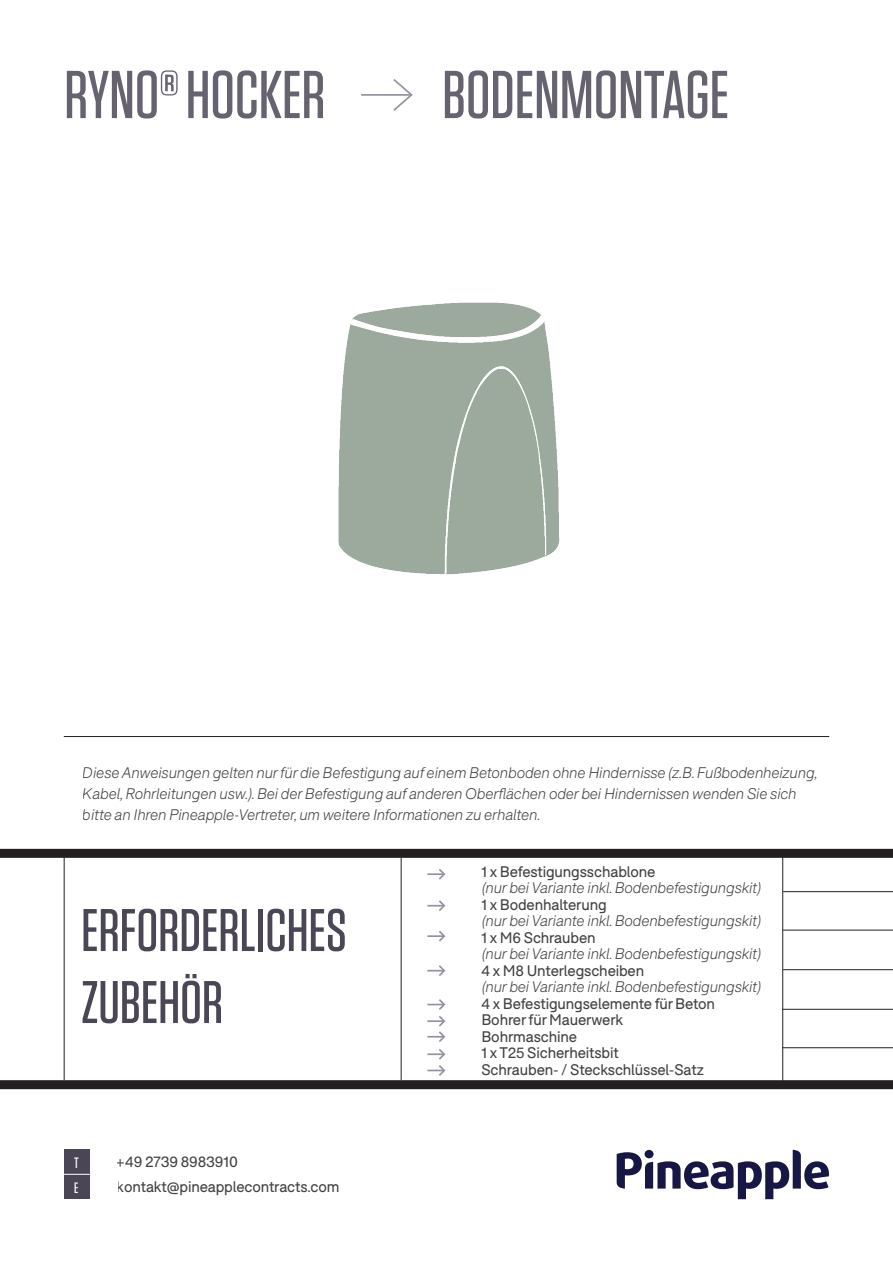
<style>
.page{position:relative;width:893px;height:1263px;background:#fff}
.page>*{position:absolute;margin:0;border:0;box-sizing:border-box;transform-origin:0 0}
.t1{font:500 67.5px "Tungsten";color:#4b4656}
.t2{font:500 60px/72px "Tungsten";color:#4b4656}
.t3{font:italic 300 15px/21px "F37 Bolton";letter-spacing:-.01em;color:#231f20}
.t4{font:15px/16.5px "F37 Bolton";letter-spacing:-.01em;color:#231f20}
.t5{font:500 15px "Tungsten";color:#fff}
</style>
<div class="page">
<hr style="left:401px;top:858px;width:1px;height:222px;background:#231f20">
<hr style="left:64px;top:857px;width:1px;height:223px;background:#231f20">
<div style="left:0;top:849px;width:893px;height:9px;background:#231f20"></div>
<div style="left:0;top:1080px;width:893px;height:9px;background:#231f20"></div>
<hr style="left:782px;top:857px;width:1px;height:224px;background:#231f20">
<hr style="left:782px;top:1009px;width:111px;height:1px;background:#231f20">
<hr style="left:782px;top:1047px;width:111px;height:1px;background:#231f20">
<hr style="left:64px;top:736px;width:765px;height:1px;background:#231f20">
<img style="left:338px;top:302px;width:222px;height:273px">
<hr style="left:783px;top:891px;width:110px;height:1px;background:#231f20">
<hr style="left:783px;top:930px;width:110px;height:1px;background:#231f20">
<hr style="left:783px;top:969px;width:110px;height:1px;background:#231f20">
<hr style="left:361px;top:94px;width:49px;height:2px;background:#95919e">
<svg style="left:391px;top:79px;width:22px;height:32px"></svg>
<svg style="left:427px;top:869px;width:19px;height:11px"></svg>
<svg style="left:427px;top:900px;width:19px;height:11px"></svg>
<svg style="left:427px;top:931px;width:19px;height:11px"></svg>
<svg style="left:427px;top:965px;width:19px;height:11px"></svg>
<svg style="left:427px;top:999px;width:19px;height:77px"></svg>
<svg style="left:617px;top:1149px;width:212px;height:50px"></svg>
<div style="left:645px;top:1150px;width:9px;height:8px;background:#171746;border-radius:50%"></div>
<div style="left:64px;top:1149px;width:26px;height:25px;background:#4b4656"></div>
<div style="left:64px;top:1174px;width:26px;height:25px;background:#4b4656"></div>
<svg style="left:64px;top:1174px;width:26px;height:1px"></svg>
<h1 class="t1" style="left:64px;top:59px;width:263px">RYNO® HOCKER</h1>
<h1 class="t1" style="left:442px;top:59px;width:288px">BODENMONTAGE</h1>
<p class="t3" style="left:82px;top:762px;width:737px">Diese Anweisungen gelten nur für die Befestigung auf einem Betonboden ohne Hindernisse (z.B. Fußbodenheizung,<br>Kabel, Rohrleitungen usw.). Bei der Befestigung auf anderen Oberflächen oder bei Hindernissen wenden Sie sich bitte an Ihren Pineapple-Vertreter, um weitere Informationen zu erhalten.</p>
<p class="t2" style="left:81px;top:895px;width:267px">ERFORDERLICHES<br>ZUBEHÖR</p>
<p class="t5" style="left:74px;top:1155px;width:6px">T</p>
<p class="t4" style="left:117px;top:1153px;width:122px">+49 2739 8983910</p>
<p class="t5" style="left:74px;top:1180px;width:6px">E</p>
<p class="t4" style="left:117px;top:1179px;width:224px">kontakt@pineapplecontracts.com</p>
<p class="t4" style="left:481px;top:863px;width:176px">1 x Befestigungsschablone</p>
<p class="t3" style="left:481px;top:877px;width:280px">(nur bei Variante inkl. Bodenbefestigungskit)</p>
<p class="t4" style="left:481px;top:896px;width:127px">1 x Bodenhalterung</p>
<p class="t3" style="left:481px;top:910px;width:280px">(nur bei Variante inkl. Bodenbefestigungskit)</p>
<p class="t4" style="left:481px;top:929px;width:116px">1 x M6 Schrauben</p>
<p class="t3" style="left:481px;top:943px;width:280px">(nur bei Variante inkl. Bodenbefestigungskit)</p>
<p class="t4" style="left:481px;top:962px;width:164px">4 x M8 Unterlegscheiben</p>
<p class="t3" style="left:481px;top:976px;width:280px">(nur bei Variante inkl. Bodenbefestigungskit)</p>
<p class="t4" style="left:481px;top:995px;width:235px">4 x Befestigungselemente für Beton<br>Bohrer für Mauerwerk<br>Bohrmaschine<br>1 x T25 Sicherheitsbit<br>Schrauben- / Steckschlüssel-Satz</p>
</div>
